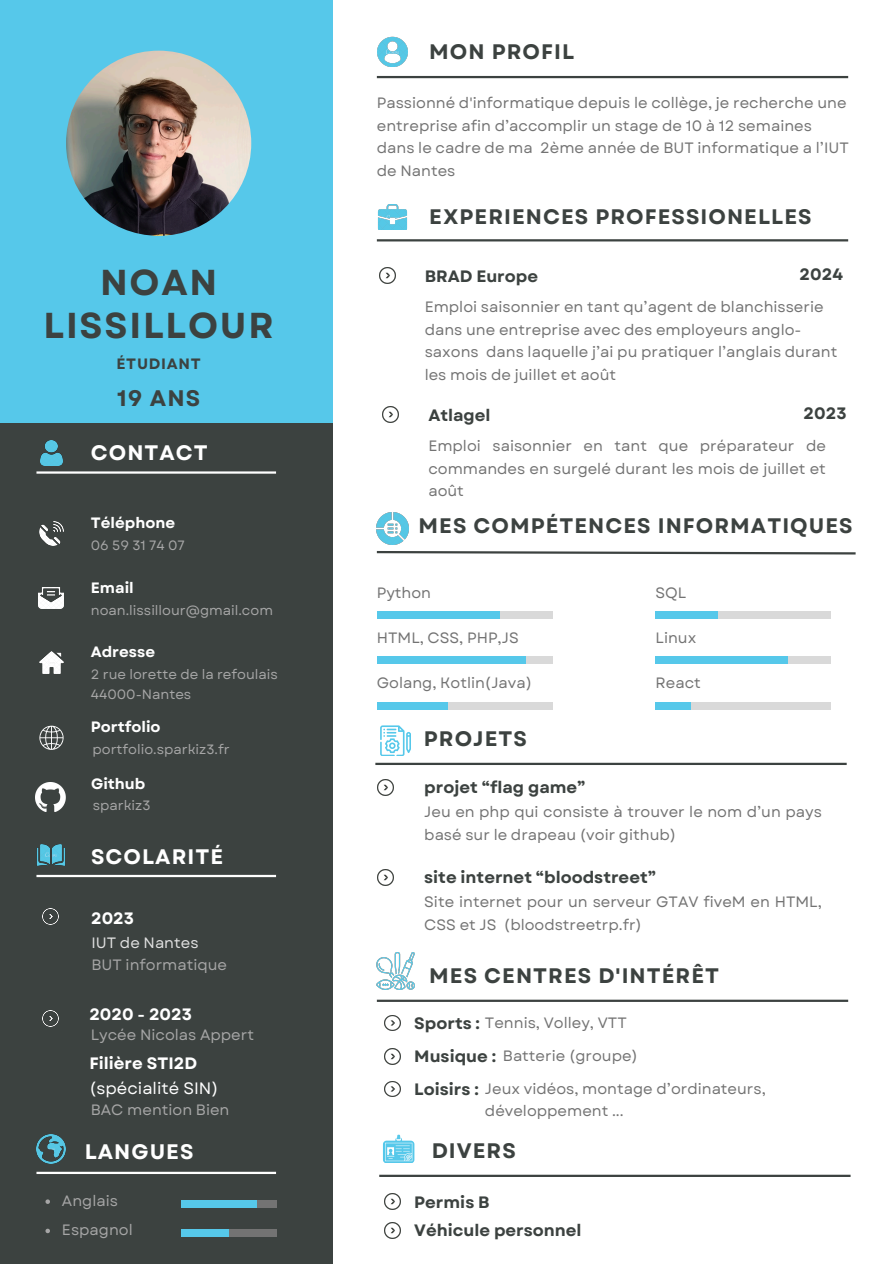
<style>
.page{position:relative;width:894px;height:1264px;background:#fff}
.page>*{position:absolute;margin:0;border:0;box-sizing:border-box;transform-origin:0 0}
.t1{font:700 36px/42.8px "Garet";letter-spacing:.05em;color:#3c4240;text-align:center}
.t2{font:700 22.5px "Garet";color:#3c4240}
.t3{font:700 21px "Garet";letter-spacing:.05em;color:#3c4240}
.t4{font:700 21px "Garet";letter-spacing:.05em;color:#fff}
.t5{font:700 16.5px "Garet";color:#3c4240}
.t6{font:16.5px/24.8px "Garet";color:#fff}
.t7{font:700 16.5px "Garet";color:#fff}
.t8{font:15px/22.5px "Garet";color:#737373}
.t9{font:15px "Garet";color:#a6a6a6}
.t10{font:700 15px "Garet";color:#fff}
.t11{font:15px "Garet";color:#e1e1e1}
.t12{font:700 15px "Garet";letter-spacing:.05em;color:#3c4240}
.t13{font:13.5px/20.2px "Garet";color:#a6a6a6}
.s1{font-weight:700}
.s2{font-weight:700;font-size:16.5px;color:#3c4240}
</style>
<div class="page">
<div style="left:0;top:422px;width:332px;height:841px;background:#3c4240"></div>
<div style="left:0;top:0;width:332px;height:422px;background:#56c8ea"></div>
<img style="left:66px;top:51px;width:185px;height:185px;border-radius:50%">
<hr style="left:36px;top:471px;width:240px;height:2px;background:#fff">
<hr style="left:36px;top:874px;width:240px;height:3px;background:#fff">
<hr style="left:36px;top:1171px;width:240px;height:2px;background:#fff">
<img style="left:39px;top:587px;width:25px;height:22px">
<img style="left:39px;top:521px;width:24px;height:24px">
<img style="left:39px;top:651px;width:24px;height:22px">
<img style="left:41px;top:440px;width:21px;height:25px">
<img style="left:37px;top:844px;width:28px;height:22px">
<img style="left:43px;top:1010px;width:16px;height:16px">
<div style="left:181px;top:1200px;width:95px;height:7px;background:#737373"></div>
<div style="left:181px;top:1200px;width:75px;height:7px;background:#56c8ea"></div>
<div style="left:181px;top:1229px;width:95px;height:7px;background:#737373"></div>
<div style="left:181px;top:1229px;width:48px;height:7px;background:#56c8ea"></div>
<img style="left:36px;top:1134px;width:30px;height:29px">
<img style="left:377px;top:36px;width:31px;height:31px">
<img style="left:377px;top:513px;width:31px;height:31px">
<div style="left:377px;top:612px;width:175px;height:7px;background:#d9d9d9"></div>
<div style="left:377px;top:612px;width:122px;height:7px;background:#56c8ea"></div>
<div style="left:655px;top:612px;width:175px;height:7px;background:#d9d9d9"></div>
<div style="left:655px;top:612px;width:61px;height:7px;background:#56c8ea"></div>
<div style="left:377px;top:657px;width:175px;height:7px;background:#d9d9d9"></div>
<div style="left:377px;top:657px;width:149px;height:7px;background:#56c8ea"></div>
<div style="left:377px;top:702px;width:175px;height:7px;background:#d9d9d9"></div>
<div style="left:377px;top:702px;width:70px;height:7px;background:#56c8ea"></div>
<div style="left:655px;top:657px;width:175px;height:7px;background:#d9d9d9"></div>
<div style="left:655px;top:657px;width:132px;height:7px;background:#56c8ea"></div>
<div style="left:655px;top:702px;width:175px;height:7px;background:#d9d9d9"></div>
<div style="left:655px;top:702px;width:35px;height:7px;background:#56c8ea"></div>
<img style="left:378px;top:204px;width:29px;height:26px">
<hr style="left:377px;top:76px;width:470px;height:2px;background:#3c4240">
<hr style="left:377px;top:239px;width:470px;height:2px;background:#3c4240">
<svg style="left:376px;top:551px;width:480px;height:4px"></svg>
<hr style="left:377px;top:999px;width:470px;height:2px;background:#3c4240">
<img style="left:377px;top:952px;width:37px;height:37px">
<img style="left:384px;top:1015px;width:16px;height:15px">
<img style="left:384px;top:1048px;width:16px;height:16px">
<hr style="left:379px;top:1174px;width:471px;height:2px;background:#3c4240">
<svg style="left:383px;top:1134px;width:31px;height:28px"></svg>
<img style="left:384px;top:1081px;width:16px;height:15px">
<img style="left:384px;top:1193px;width:16px;height:16px">
<img style="left:384px;top:1222px;width:16px;height:16px">
<img style="left:383px;top:407px;width:15px;height:15px">
<img style="left:43px;top:908px;width:16px;height:16px">
<svg style="left:39px;top:725px;width:25px;height:25px"></svg>
<img style="left:379px;top:268px;width:16px;height:15px">
<img style="left:36px;top:782px;width:30px;height:29px">
<hr style="left:375px;top:762px;width:471px;height:3px;background:#3c4240">
<svg style="left:380px;top:725px;width:30px;height:30px"></svg>
<svg style="left:45px;top:1199px;width:5px;height:4px"></svg>
<svg style="left:45px;top:1228px;width:5px;height:5px"></svg>
<img style="left:378px;top:779px;width:15px;height:16px">
<img style="left:378px;top:869px;width:15px;height:16px">
<h5 class="t1" style="left:43px;top:262px;width:232px">NOAN<br>LISSILLOUR</h5>
<p class="t12" style="left:116px;top:352px;width:86px">ÉTUDIANT</p>
<h6 class="t2" style="left:117px;top:382px;width:85px">19 ANS</h6>
<p class="t4" style="left:91px;top:438px;width:118px">CONTACT</p>
<p class="t10" style="left:91px;top:511px;width:86px">Téléphone</p>
<p class="t13" style="left:91px;top:535px;width:95px">06 59 31 74 07</p>
<p class="t10" style="left:91px;top:576px;width:44px">Email</p>
<h2 class="t13" style="left:91px;top:600px;width:184px">noan.lissillour@gmail.com</h2>
<p class="t10" style="left:91px;top:640px;width:66px">Adresse</p>
<p class="t13" style="left:91px;top:664px;width:188px">2 rue lorette de la refoulais<br>44000-Nantes</p>
<p class="t10" style="left:91px;top:716px;width:71px">Portfolio</p>
<h2 class="t13" style="left:92px;top:739px;width:139px">portfolio.sparkiz3.fr</h2>
<p class="t10" style="left:91px;top:772px;width:56px">Github</p>
<p class="t13" style="left:93px;top:795px;width:59px">sparkiz3</p>
<p class="t4" style="left:91px;top:841px;width:133px">SCOLARITÉ</p>
<p class="t7" style="left:91px;top:906px;width:45px">2023</p>
<p class="t11" style="left:91px;top:931px;width:109px">IUT de Nantes</p>
<p class="t9" style="left:91px;top:954px;width:137px">BUT informatique</p>
<p class="t7" style="left:89px;top:1002px;width:104px">2020 - 2023</p>
<p class="t9" style="left:91px;top:1023px;width:165px">Lycée Nicolas Appert</p>
<p class="t6" style="left:89px;top:1051px;width:130px"><span class="s1">Filière STI2D </span>(spécialité SIN)</p>
<p class="t9" style="left:91px;top:1099px;width:140px">BAC mention Bien</p>
<h2 class="t4" style="left:85px;top:1136px;width:110px">LANGUES</h2>
<p class="t9" style="left:62px;top:1190px;width:57px">Anglais</p>
<h2 class="t9" style="left:62px;top:1219px;width:72px">Espagnol</h2>
<p class="t3" style="left:429px;top:36px;width:146px">MON PROFIL</p>
<p class="t8" style="left:377px;top:92px;width:473px">Passionné d'informatique depuis le collège, je recherche une entreprise afin d’accomplir un stage de 10 à 12 semaines dans le cadre de ma 2ème année de BUT informatique a l’IUT de Nantes</p>
<p class="t3" style="left:429px;top:201px;width:384px">EXPERIENCES PROFESSIONELLES</p>
<p class="t5" style="left:424px;top:264px;width:115px">BRAD Europe</p>
<p class="t5" style="left:799px;top:262px;width:45px">2024</p>
<p class="t8" style="left:424px;top:295px;width:414px">Emploi saisonnier en tant qu’agent de blanchisserie dans une entreprise avec des employeurs anglo&shy;saxons dans laquelle j’ai pu pratiquer l’anglais durant les mois de juillet et août</p>
<p class="t5" style="left:428px;top:403px;width:64px">Atlagel</p>
<p class="t5" style="left:803px;top:401px;width:45px">2023</p>
<h2 class="t8" style="left:428px;top:434px;width:399px;text-align:justify">Emploi saisonnier en tant que préparateur de commandes en surgelé durant les mois de juillet et août</h2>
<p class="t3" style="left:418px;top:511px;width:435px">MES COMPÉTENCES INFORMATIQUES</p>
<p class="t8" style="left:377px;top:581px;width:56px">Python</p>
<p class="t8" style="left:377px;top:626px;width:143px">HTML, CSS, PHP,JS</p>
<p class="t8" style="left:377px;top:671px;width:157px">Golang, Kotlin(Java)</p>
<p class="t8" style="left:655px;top:581px;width:32px">SQL</p>
<p class="t8" style="left:655px;top:626px;width:42px">Linux</p>
<p class="t8" style="left:655px;top:671px;width:47px">React</p>
<p class="t3" style="left:424px;top:724px;width:105px">PROJETS</p>
<p class="t5" style="left:424px;top:775px;width:163px">projet “flag game”</p>
<p class="t8" style="left:424px;top:800px;width:399px">Jeu en php qui consiste à trouver le nom d’un pays basé sur le drapeau (voir github)</p>
<h2 class="t5" style="left:424px;top:865px;width:233px">site internet “bloodstreet”</h2>
<p class="t8" style="left:424px;top:890px;width:399px">Site internet pour un serveur GTAV fiveM en HTML,<br>CSS et JS (bloodstreetrp.fr)</p>
<p class="t3" style="left:429px;top:960px;width:291px">MES CENTRES D'INTÉRÊT</p>
<p class="t8" style="left:414px;top:1011px;width:214px"><span class="s2">Sports :</span> Tennis, Volley, VTT</p>
<p class="t8" style="left:414px;top:1044px;width:225px"><span class="s2">Musique :</span> Batterie (groupe)</p>
<h6 class="t8" style="left:414px;top:1077px;width:353px"><span class="s2">Loisirs :</span> Jeux vidéos, montage d’ordinateurs,</h6>
<h4 class="t8" style="left:485px;top:1099px;width:140px">développement ...</h4>
<h2 class="t3" style="left:431px;top:1135px;width:86px">DIVERS</h2>
<p class="t5" style="left:414px;top:1189px;width:77px">Permis B</p>
<h4 class="t5" style="left:414px;top:1218px;width:169px">Véhicule personnel</h4>
</div>
